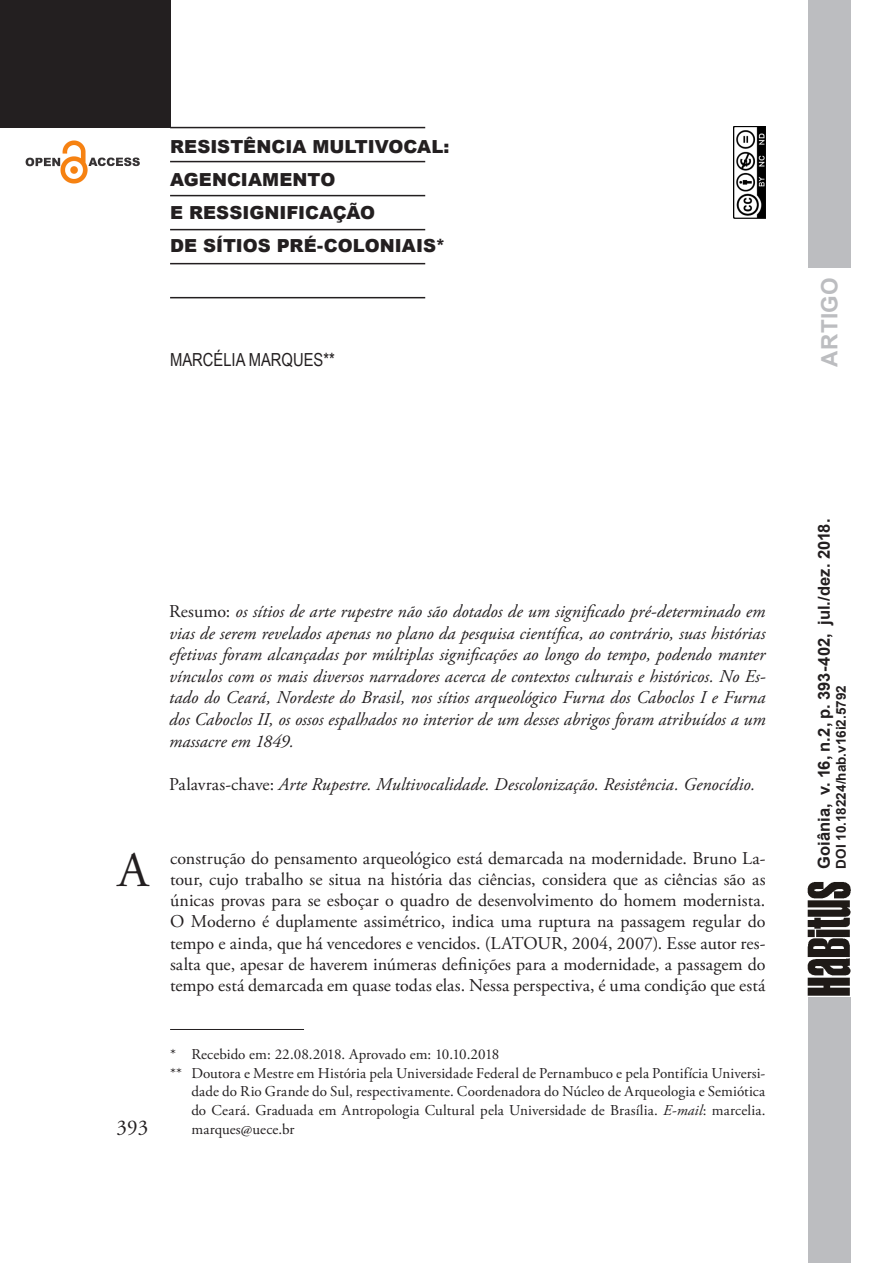
<style>
.page{position:relative;width:893px;height:1263px;background:#fff}
.page>*{position:absolute;margin:0;border:0;box-sizing:border-box;transform-origin:0 0}
.t1{font:49.5px "Adobe Garamond Pro";color:#231f20}
.t2{font:700 22.5px "Arial";letter-spacing:.015em;color:#bcbdc0}
.t3{font:21px "Adobe Garamond Pro";color:#231f20}
.Resumos{font:italic 18px/21.6px "Adobe Garamond Pro";color:#231f20;text-align:justify}
.Capitular{font:18px/21.3px "Adobe Garamond Pro";color:#231f20;text-align:justify}
.Título{font:900 18px/33px "Arial";color:#231f20}
.t4{font:18px "Arial Narrow";color:#231f20}
.t5{font:700 16.5px "Arial";color:#231f20}
.Notas{font:15px/18.6px "Adobe Garamond Pro";letter-spacing:.005em;color:#231f20;text-align:justify}
.t6{font:700 13.5px "Arial";color:#231f20}
.s1{font-style:normal}
.s2{font-style:italic}
</style>
<div class="page">
<div style="left:808px;top:995px;width:42px;height:268px;background:#bcbdc0"></div>
<img style="left:808px;top:882px;width:43px;height:114px">
<div style="left:0;top:0;width:170px;height:128px;background:#231f20"></div>
<hr style="left:170px;top:127px;width:255px;height:1px;background:#231f20">
<hr style="left:170px;top:161px;width:255px;height:1px;background:#231f20">
<hr style="left:170px;top:195px;width:255px;height:1px;background:#231f20">
<hr style="left:170px;top:229px;width:255px;height:1px;background:#231f20">
<hr style="left:170px;top:263px;width:255px;height:1px;background:#231f20">
<hr style="left:170px;top:297px;width:255px;height:1px;background:#231f20">
<div style="left:808px;top:0;width:42px;height:268px;background:#bcbdc0"></div>
<hr style="left:170px;top:1029px;width:134px;height:1px;background:#231f20">
<img style="left:26px;top:141px;width:113px;height:43px">
<img style="left:733px;top:127px;width:32px;height:91px">
<p class="Título" style="left:170px;top:130px;width:281px">RESISTÊNCIA MULTIVOCAL:<br>AGENCIAMENTO</p>
<p class="Título" style="left:170px;top:196px;width:206px">E RESSIGNIFICAÇÃO</p>
<p class="Título" style="left:170px;top:229px;width:277px">DE SÍTIOS PRÉ-COLONIAIS*</p>
<p class="t4" style="left:170px;top:346px;width:166px">MARCÉLIA MARQUES**</p>
<p class="t2" style="left:814px;top:366px;width:91px;rotate:-90deg">ARTIGO</p>
<p class="Resumos" style="left:169px;top:601px;width:598px"><span class="s1">Resumo:</span> os sítios de arte rupestre não são dotados de um significado pré-determinado em vias de serem revelados apenas no plano da pesquisa científica, ao contrário, suas histórias efetivas foram alcançadas por múltiplas significações ao longo do tempo, podendo manter vínculos com os mais diversos narradores acerca de contextos culturais e históricos. No Es&shy;tado do Ceará, Nordeste do Brasil, nos sítios arqueológico Furna dos Caboclos I e Furna dos Caboclos II, os ossos espalhados no interior de um desses abrigos foram atribuídos a um massacre em 1849.</p>
<p class="Resumos" style="left:169px;top:774px;width:587px"><span class="s1">Palavras-chave:</span> Arte Rupestre. Multivocalidade. Descolonização. Resistência. Genocídio.</p>
<p class="t1" style="left:118px;top:841px;width:32px">A</p>
<p class="Capitular" style="left:170px;top:848px;width:597px">construção do pensamento arqueológico está demarcada na modernidade. Bruno La&shy;tour, cujo trabalho se situa na história das ciências, considera que as ciências são as únicas provas para se esboçar o quadro de desenvolvimento do homem modernista.<br>O Moderno é duplamente assimétrico, indica uma ruptura na passagem regular do tempo e ainda, que há vencedores e vencidos. (LATOUR, 2004, 2007). Esse autor res&shy;salta que, apesar de haverem inúmeras definições para a modernidade, a passagem do tempo está demarcada em quase todas elas. Nessa perspectiva, é uma condição que está</p>
<p class="t3" style="left:116px;top:1114px;width:34px">393</p>
<p class="Notas" style="left:170px;top:1045px;width:331px">* Recebido em: 22.08.2018. Aprovado em: 10.10.2018</p>
<p class="Notas" style="left:191px;top:1064px;width:576px;text-indent:-21px">** Doutora e Mestre em História pela Universidade Federal de Pernambuco e pela Pontifícia Universi&shy;dade do Rio Grande do Sul, respectivamente. Coordenadora do Núcleo de Arqueologia e Semiótica do Ceará. Graduada em Antropologia Cultural pela Universidade de Brasília. <span class="s2">E-mail</span>: marcelia. marques@uece.br</p>
<p class="t5" style="left:813px;top:868px;width:351px;rotate:-90deg">Goiânia, v. 16, n.2, p. 393-402, jul./dez. 2018.</p>
<p class="t6" style="left:832px;top:868px;width:185px;rotate:-90deg">DOI 10.18224/hab.v16i2.5792</p>
</div>
